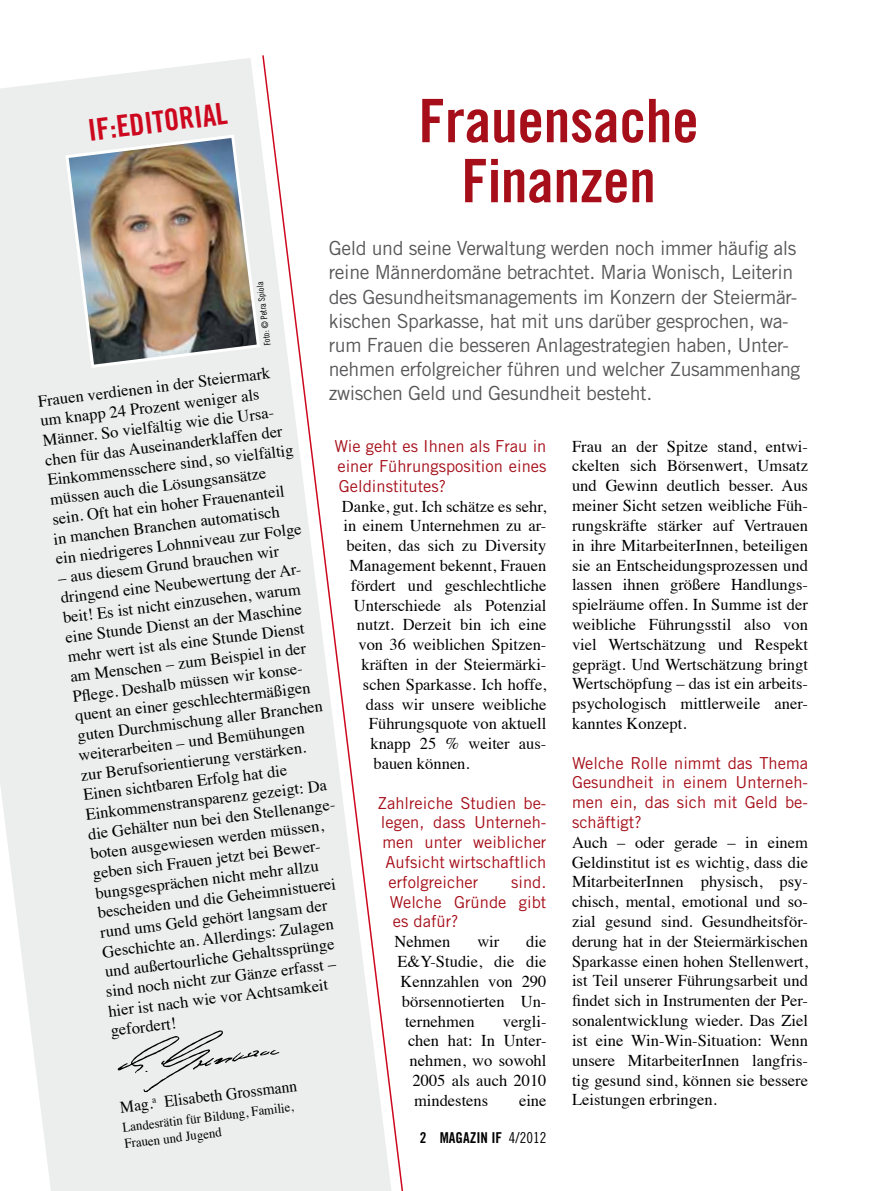
<style>
.page{position:relative;width:893px;height:1191px;background:#fff}
.page>*{position:absolute;margin:0;border:0;box-sizing:border-box;transform-origin:0 0}
.t1{font:60px/60px "Trade Gothic Bold Cond Twenty";letter-spacing:-.005em;color:#a60f1a;text-align:center}
.t2{font:30px "Trade Gothic Bold Cond Twenty";color:#cd071e}
.t3{font:19.5px/24px "Trade Gothic";letter-spacing:-.02em;color:#58585a}
.t4{font:16.5px/19.8px "Times";color:#000}
.t5{font:16.5px/19.8px "Trade Gothic";color:#a60f1a;text-align:justify}
.t6{font:16.5px "Times";color:#000;scale:.95 1}
.t7{font:15px "Trade Gothic Bold Cond Twenty";color:#000}
.t8{font:13.5px/16.5px "Times";color:#000;scale:.95 1}
.t9{font:9px "Trade Gothic Cond Eighteen";color:#000}
.s1{font-family:"Trade Gothic Cond Eighteen"}
</style>
<div class="page">
<div style="left:0;top:58px;width:261px;height:1133px;background:#eceded"></div>
<img style="left:64px;top:133px;width:197px;height:236px">
<svg style="left:261px;top:55px;width:143px;height:1136px"></svg>
<svg style="left:117px;top:1030px;width:163px;height:62px"></svg>
<h2 class="t2" style="left:86px;top:112px;width:141px;rotate:-7deg">if:editor ial</h2>
<h1 class="t1" style="left:419px;top:90px;width:282px">Frauensache<br>Finanzen</h1>
<p class="t3" style="left:329px;top:236px;width:473px">Geld und seine Verwaltung werden noch immer häufig als reine Männerdomäne betrachtet. Maria Wonisch, Leiterin des Gesundheitsmanagements im Konzern der Steiermär&shy;kischen Sparkasse, hat mit uns darüber gesprochen, wa&shy;rum Frauen die besseren Anlagestrategien haben, Unter&shy;nehmen erfolgreicher führen und welcher Zusammenhang zwischen Geld und Gesundheit besteht.</p>
<p class="t9" style="left:262px;top:346px;width:66px;rotate:-97deg">Foto: © Petra Spiola</p>
<p class="t4" style="left:35px;top:390px;width:250px;rotate:-7deg">Frauen verdienen in der Steiermark um knapp 24 Prozent weniger als Männer. So vielfältig wie die Ursa&shy;chen für das Auseinanderklaffen der Einkommensschere sind, so vielfältig müssen auch die Lösungsansätze sein. Oft hat ein hoher Frauenanteil in manchen Branchen automatisch ein niedrigeres Lohnniveau zur Folge</p>
<p class="t5" style="left:334px;top:436px;width:213px">Wie geht es Ihnen als Frau in einer Führungsposition eines Geldinstitutes?</p>
<p class="t4" style="left:342px;top:494px;width:206px">Danke, gut. Ich schätze es sehr,</p>
<p class="t4" style="left:343px;top:514px;width:204px">in einem Unternehmen zu ar-</p>
<p class="t4" style="left:346px;top:534px;width:201px">beiten, das sich zu Diversity</p>
<p class="t4" style="left:349px;top:554px;width:198px">Management bekennt, Frauen</p>
<p class="t4" style="left:351px;top:574px;width:197px">fördert und geschlechtliche</p>
<p class="t4" style="left:354px;top:593px;width:194px">Unterschiede als Potenzial</p>
<p class="t4" style="left:357px;top:613px;width:191px">nutzt. Derzeit bin ich eine</p>
<p class="t4" style="left:358px;top:633px;width:189px">von 36 weiblichen Spitzen-</p>
<p class="t4" style="left:361px;top:653px;width:186px">kräften in der Steiermärki-</p>
<p class="t4" style="left:363px;top:673px;width:185px">schen Sparkasse. Ich hoffe,</p>
<p class="t4" style="left:366px;top:692px;width:182px">dass wir unsere weibliche</p>
<p class="t4" style="left:369px;top:712px;width:179px">Führungsquote von aktuell</p>
<p class="t4" style="left:370px;top:732px;width:177px">knapp 25 % weiter aus-</p>
<p class="t4" style="left:373px;top:752px;width:98px">bauen können.</p>
<p class="t5" style="left:378px;top:792px;width:170px">Zahlreiche Studien be-</p>
<p class="t5" style="left:381px;top:812px;width:167px">legen, dass Unterneh-</p>
<p class="t5" style="left:382px;top:832px;width:165px">men unter weiblicher</p>
<p class="t5" style="left:385px;top:852px;width:162px">Aufsicht wirtschaftlich</p>
<p class="t5" style="left:388px;top:872px;width:91px">erfolgreicher</p>
<p class="t4" style="left:572px;top:435px;width:237px;text-align:justify">Frau an der Spitze stand, entwi&shy;ckelten sich Börsenwert, Umsatz und Gewinn deutlich besser. Aus meiner Sicht setzen weibliche Füh&shy;rungskräfte stärker auf Vertrauen in ihre MitarbeiterInnen, beteiligen sie an Entscheidungsprozessen und lassen ihnen größere Handlungs&shy;spielräume offen. In Summe ist der weibliche Führungsstil also von viel Wertschätzung und Respekt geprägt. Und Wertschätzung bringt Wertschöpfung – das ist ein arbeits&shy;psychologisch mittlerweile aner&shy;kanntes Konzept.</p>
<p class="t5" style="left:572px;top:752px;width:238px">Welche Rolle nimmt das Thema Gesundheit in einem Unterneh&shy;men ein, das sich mit Geld be&shy;schäftigt?</p>
<p class="t4" style="left:572px;top:831px;width:237px;text-align:justify">Auch – oder gerade – in einem Geldinstitut ist es wichtig, dass die MitarbeiterInnen physisch, psy&shy;chisch, mental, emotional und so&shy;zial gesund sind. Gesundheitsför&shy;derung hat in der Steiermärkischen Sparkasse einen hohen Stellenwert, ist Teil unserer Führungsarbeit und findet sich in Instrumenten der Per&shy;sonalentwicklung wieder. Das Ziel ist eine Win-Win-Situation: Wenn unsere MitarbeiterInnen langfris&shy;tig gesund sind, können sie bessere Leistungen erbringen.</p>
<p class="t4" style="left:54px;top:567px;width:263px;rotate:-7deg">– aus diesem Grund brauchen wir dringend eine Neubewertung der Ar&shy;beit! Es ist nicht einzusehen, warum eine Stunde Dienst an der Maschine mehr wert ist als eine Stunde Dienst am Menschen – zum Beispiel in der<br>Pfl ege. Deshalb müssen wir konse&shy;quent an einer geschlechtermäßigen guten Durchmischung aller Branchen weiterarbeiten – und Bemühungen<br>zur Berufsorientierung verstärken.<br>Einen sichtbaren Erfolg hat die Einkommenstransparenz gezeigt: Da die Gehälter nun bei den Stellenange&shy;boten ausgewiesen werden müssen, geben sich Frauen jetzt bei Bewer&shy;bungsgesprächen nicht mehr allzu bescheiden und die Geheimnistuerei rund ums Geld gehört langsam der Geschichte an. Allerdings: Zulagen und außertourliche Gehaltssprünge sind noch nicht zur Gänze erfasst – hier ist nach wie vor Achtsamkeit gefordert!</p>
<p class="t5" style="left:390px;top:872px;width:158px;text-indent:121px">sind.<br>Welche Gründe gibt es dafür?</p>
<p class="t4" style="left:394px;top:930px;width:57px">Nehmen</p>
<p class="t4" style="left:477px;top:930px;width:23px">wir</p>
<p class="t4" style="left:526px;top:930px;width:22px">die</p>
<p class="t4" style="left:397px;top:950px;width:150px">E&amp;Y-Studie, die die</p>
<p class="t4" style="left:400px;top:970px;width:147px">Kennzahlen von 290</p>
<p class="t4" style="left:402px;top:989px;width:146px">börsennotierten Un-</p>
<p class="t4" style="left:405px;top:1009px;width:71px">ternehmen</p>
<p class="t4" style="left:503px;top:1009px;width:45px">vergli-</p>
<p class="t4" style="left:408px;top:1029px;width:140px">chen hat: In Unter-</p>
<p class="t4" style="left:409px;top:1049px;width:138px">nehmen, wo sowohl</p>
<p class="t4" style="left:412px;top:1069px;width:135px">2005 als auch 2010</p>
<p class="t4" style="left:414px;top:1088px;width:76px">mindestens</p>
<p class="t4" style="left:519px;top:1088px;width:29px">eine</p>
<p class="t6" style="left:118px;top:1091px;width:189px;rotate:-7deg">Mag.<sup>a</sup> Elisabeth Grossmann</p>
<p class="t8" style="left:122px;top:1118px;width:183px;rotate:-7deg">Landesrätin für Bildung, Familie,<br>Frauen und Jugend</p>
<p class="t7" style="left:420px;top:1128px;width:128px">2 MAGAZIN IF <span class="s1">4/2012</span></p>
</div>
